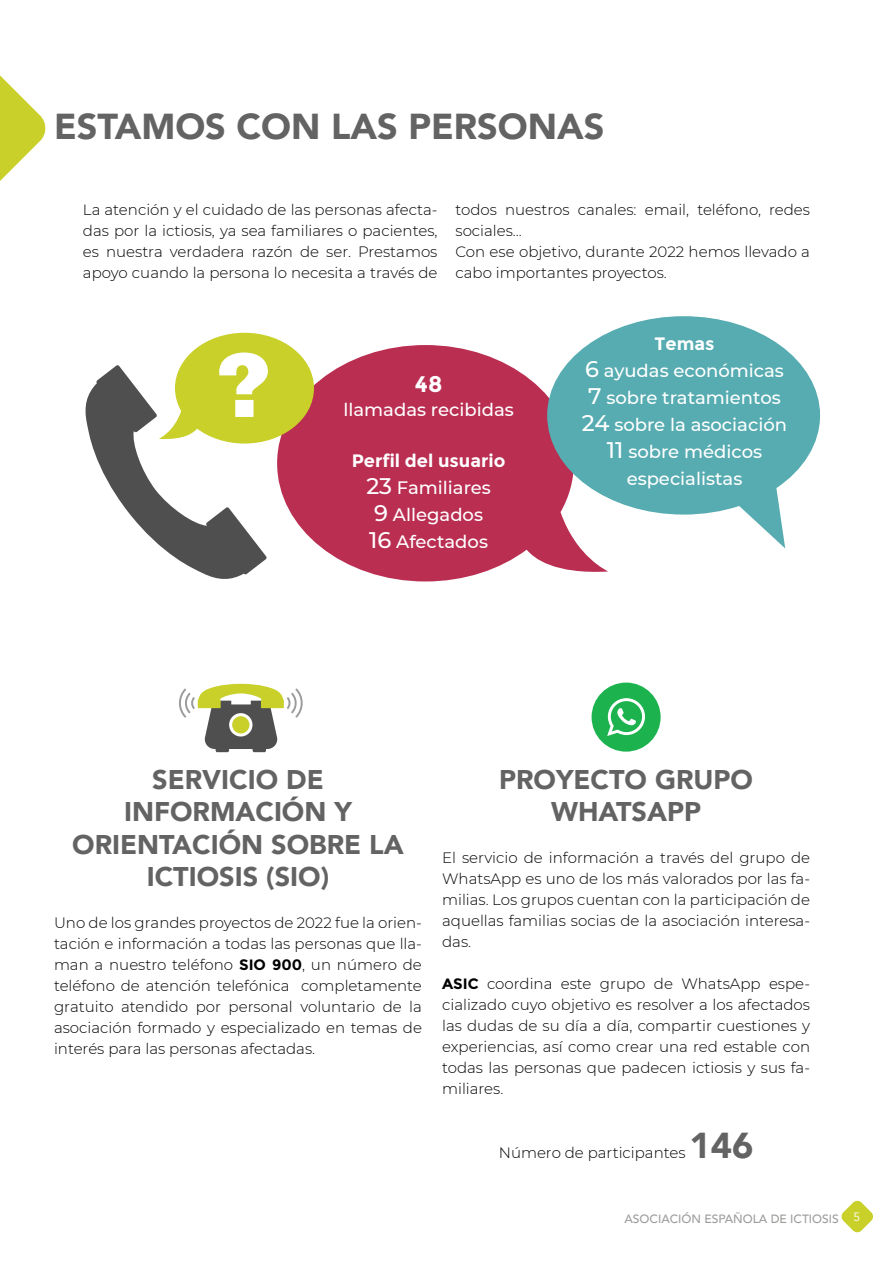
<style>
.page{position:relative;width:893px;height:1263px;background:#fff}
.page>*{position:absolute;margin:0;border:0;box-sizing:border-box;transform-origin:0 0}
.t1{font:900 36px "Avenir";color:#646363}
.t2{font:900 27px/32.4px "Avenir";color:#646363;text-align:center}
.t3{font:700 22.5px "Montserrat";color:#fff}
.t4{font:500 18px/27px "Montserrat";color:#fff;text-align:center}
.t5{font:300 15px/21px "Montserrat";color:#000;text-align:justify}
.t6{font:500 12px "Avenir";color:#9d9d9c}
.s1{font-weight:700}
.s2{font-size:22.5px}
</style>
<div class="page">
<svg style="left:841px;top:1200px;width:32px;height:33px"></svg>
<svg style="left:0;top:75px;width:46px;height:106px"></svg>
<svg style="left:314px;top:345px;width:294px;height:236px;fill:#ba2e52"></svg>
<svg style="left:85px;top:333px;width:229px;height:246px"></svg>
<svg style="left:547px;top:316px;width:273px;height:232px;fill:#56acb1"></svg>
<svg style="left:179px;top:684px;width:124px;height:68px"></svg>
<div style="left:592px;top:683px;width:69px;height:69px;background:#1cb34f;border-radius:35px"></div>
<svg style="left:607px;top:698px;width:38px;height:38px"></svg>
<h1 class="t1" style="left:54px;top:96px;width:552px">ESTAMOS CON LAS PERSONAS</h1>
<p class="t5" style="left:83px;top:199px;width:356px">La atención y el cuidado de las personas afecta&shy;das por la ictiosis, ya sea familiares o pacientes, es nuestra verdadera razón de ser. Prestamos apoyo cuando la persona lo necesita a través de</p>
<p class="t5" style="left:455px;top:199px;width:356px;text-align:left">todos nuestros canales: email, teléfono, redes sociales...<br>Con ese objetivo, durante 2022 hemos llevado a cabo importantes proyectos.</p>
<h3 class="t3" style="left:415px;top:371px;width:29px">48</h3>
<p class="t4" style="left:343px;top:395px;width:172px">llamadas recibidas</p>
<p class="t4" style="left:352px;top:446px;width:155px"><span class="s1">Perfil del usuario<br></span><span class="s2">23</span> Familiares<br><span class="s2">9</span> Allegados<br><span class="s2">16</span> Afectados</p>
<p class="t4" style="left:582px;top:329px;width:207px"><span class="s1">Temas<br></span><span class="s2">6</span> ayudas económicas<br><span class="s2">7</span> sobre tratamientos<br><span class="s2">24</span> sobre la asociación<br><span class="s2">11</span> sobre médicos especialistas</p>
<h2 class="t2" style="left:72px;top:762px;width:333px">SERVICIO DE<br>INFORMACIÓN Y<br>ORIENTACIÓN SOBRE LA<br>ICTIOSIS (SIO)</h2>
<p class="t5" style="left:54px;top:912px;width:369px">Uno de los grandes proyectos de 2022 fue la orien&shy;tación e información a todas las personas que lla&shy;man a nuestro teléfono <span class="s1">SIO 900</span>, un número de teléfono de atención telefónica completamente gratuito atendido por personal voluntario de la asociación formado y especializado en temas de interés para las personas afectadas.</p>
<h2 class="t2" style="left:499px;top:762px;width:255px">PROYECTO GRUPO<br>WHATSAPP</h2>
<p class="t5" style="left:442px;top:847px;width:369px">El servicio de información a través del grupo de WhatsApp es uno de los más valorados por las fa&shy;milias. Los grupos cuentan con la participación de aquellas familias socias de la asociación interesa&shy;das.</p>
<p class="t5" style="left:442px;top:973px;width:369px"><span class="s1">ASIC</span> coordina este grupo de WhatsApp espe&shy;cializado cuyo objetivo es resolver a los afectados las dudas de su día a día, compartir cuestiones y experiencias, así como crear una red estable con todas las personas que padecen ictiosis y sus fa&shy;miliares.</p>
<h1 class="t1" style="left:689px;top:1115px;width:65px">146</h1>
<p class="t5" style="left:499px;top:1142px;width:188px">Número de participantes</p>
<p class="t6" style="left:624px;top:1208px;width:237px">ASOCIACIÓN ESPAÑOLA DE ICTIOSIS <sup>5</sup></p>
</div>
